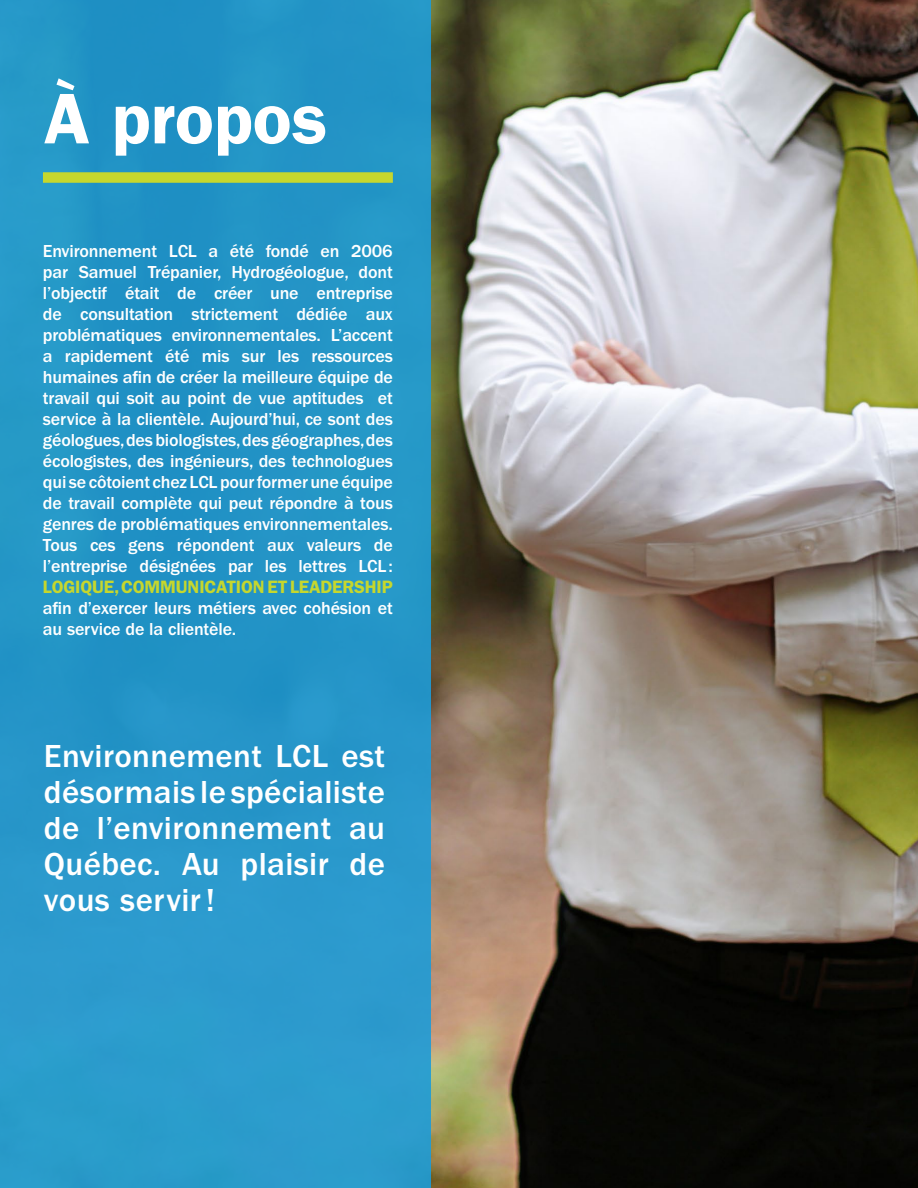
<style>
.page{position:relative;width:918px;height:1188px;background:#fff}
.page>*{position:absolute;margin:0;border:0;box-sizing:border-box;transform-origin:0 0}
.t1{font:600 72px "ITC Franklin Gothic Std";color:#fff}
.t2{font:500 33px/36px "ITC Franklin Gothic Std";letter-spacing:.01em;color:#fff;text-align:justify}
.t3{font:500 18px/21px "ITC Franklin Gothic Std";letter-spacing:-.01em;color:#fff;text-align:justify}
.s1{font-weight:600;color:#c6d72d}
</style>
<div class="page">
<img style="left:431px;top:0;width:487px;height:1188px">
<div style="left:0;top:0;width:431px;height:1188px;background:#2597c7"></div>
<div style="left:43px;top:172px;width:350px;height:11px;background:#c6d72d"></div>
<p class="t1" style="left:44px;top:76px;width:285px">À propos</p>
<p class="t3" style="left:43px;top:241px;width:351px">Environnement LCL a été fondé en 2006 par Samuel Trépanier, Hydrogéologue, dont l’objectif était de créer une entreprise de consultation strictement dédiée aux problématiques environnementales. L’accent a rapidement été mis sur les ressources humaines afin de créer la meilleure équipe de travail qui soit au point de vue aptitudes et service à la clientèle. Aujourd’hui, ce sont des géologues, des biologistes, des géographes, des écologistes, des ingénieurs, des technologues qui se côtoient chez LCL pour former une équipe de travail complète qui peut répondre à tous genres de problématiques environnementales.<br>Tous ces gens répondent aux valeurs de l’entreprise désignées par les lettres LCL:<br><span class="s1">LOGIQUE, COMMUNICATION ET LEADERSHIP </span>afin d’exercer leurs métiers avec cohésion et au service de la clientèle.</p>
<p class="t2" style="left:44px;top:738px;width:343px">Environnement LCL est désormais le spécialiste de l’environnement au Québec. Au plaisir de vous servir!</p>
</div>
